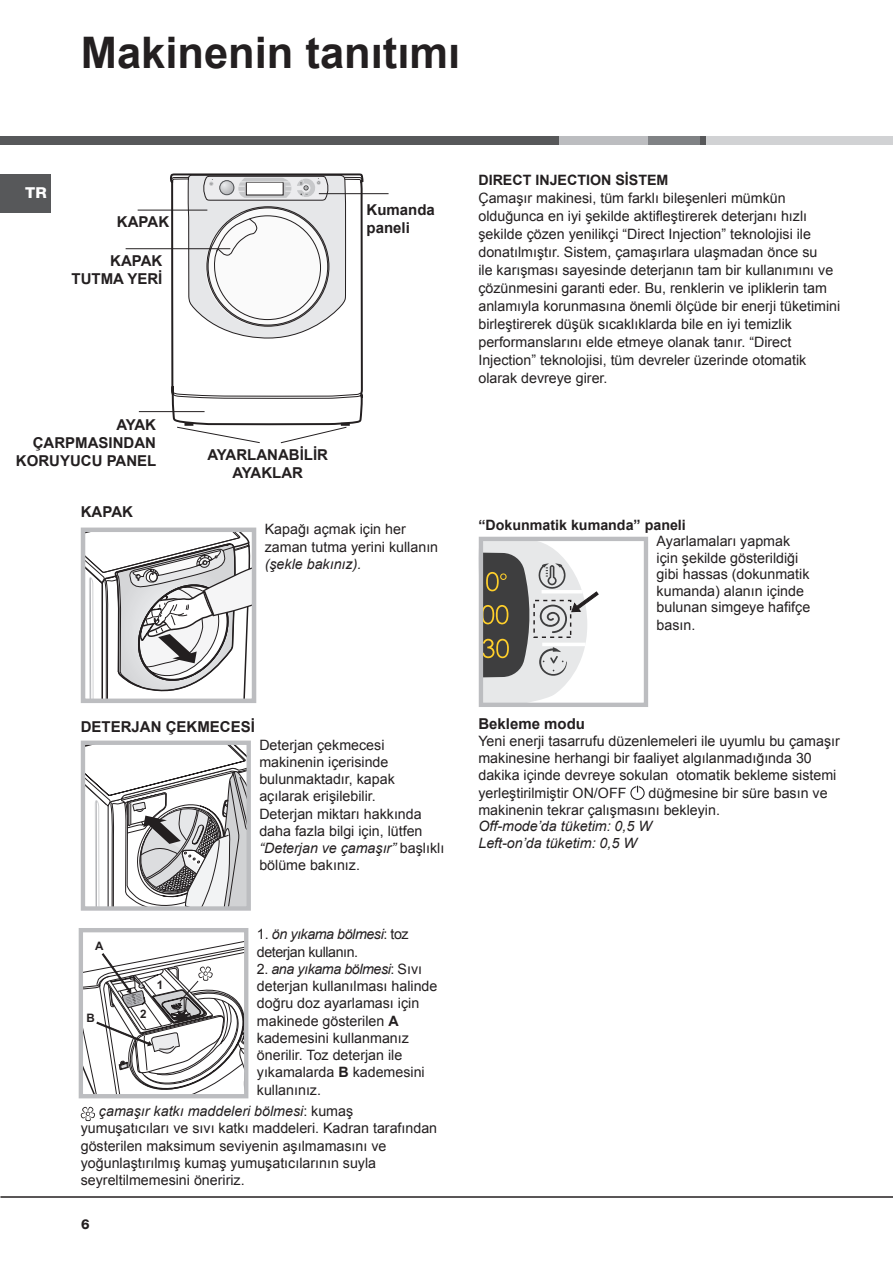
<style>
.page{position:relative;width:893px;height:1263px;background:#fff}
.page>*{position:absolute;margin:0;border:0;box-sizing:border-box;transform-origin:0 0}
.t1{font:700 43.5px "Arial";color:#231f20}
.t2{font:700 15px/18px "Arial";color:#231f20;text-align:right}
.t3{font:800 15px "Helvetica Neue";color:#fff;scale:1.05 1}
.t4{font:14.25px/17.2px "Arial";color:#231f20}
.t5{font:italic 14.25px/16.5px "Arial";color:#231f20}
.t6{font:700 14.25px "Arial";color:#231f20}
.t7{font:14.25px/17.2px "Arial";letter-spacing:-.03em;color:#231f20}
.t8{font:800 13.5px "Helvetica Neue";color:#231f20}
.t9{font:700 11.7px "Arial";color:#231f20}
.s1{font-style:italic}
.s2{font-weight:700}
</style>
<div class="page">
<hr style="left:0;top:1196px;width:893px;height:2px;background:#231f20">
<div style="left:0;top:136px;width:891px;height:9px;background:#57585a"></div>
<div style="left:559px;top:136px;width:89px;height:9px;background:#bcbdc0"></div>
<div style="left:648px;top:136px;width:51px;height:9px;background:#808285"></div>
<div style="left:706px;top:136px;width:187px;height:9px;background:#d1d2d4"></div>
<div style="left:0;top:174px;width:51px;height:38px;background:#57585a"></div>
<svg style="left:81px;top:1107px;width:14px;height:14px"></svg>
<svg style="left:630px;top:786px;width:15px;height:14px"></svg>
<svg style="left:87px;top:533px;width:163px;height:164px"></svg>
<div style="left:81px;top:527px;width:175px;height:176px;border:5px solid #bcbdc0"></div>
<svg style="left:81px;top:740px;width:169px;height:171px"></svg>
<div style="left:479px;top:537px;width:169px;height:170px;border:4px solid #bcbdc0"></div>
<svg style="left:478px;top:539px;width:120px;height:166px"></svg>
<hr style="left:542px;top:590px;width:41px;height:3px;background:#fff">
<hr style="left:542px;top:643px;width:44px;height:3px;background:#fff">
<div style="left:79px;top:928px;width:169px;height:170px;border:4px solid #bcbdc0"></div>
<svg style="left:80px;top:941px;width:168px;height:156px"></svg>
<svg style="left:170px;top:173px;width:193px;height:253px"></svg>
<svg style="left:171px;top:174px;width:192px;height:225px"></svg>
<hr style="left:319px;top:193px;width:70px;height:1px;background:#231f20">
<hr style="left:138px;top:210px;width:69px;height:1px;background:#231f20">
<hr style="left:126px;top:248px;width:104px;height:1px;background:#231f20">
<hr style="left:139px;top:411px;width:66px;height:1px;background:#231f20">
<svg style="left:176px;top:423px;width:85px;height:20px"></svg>
<svg style="left:280px;top:423px;width:70px;height:21px"></svg>
<h1 class="t1" style="left:81px;top:24px;width:381px">Makinenin tanıtımı</h1>
<p class="t3" style="left:25px;top:184px;width:22px">TR</p>
<p class="t2" style="left:117px;top:213px;width:54px">KAPAK</p>
<p class="t2" style="left:72px;top:252px;width:92px">KAPAK<br>TUTMA YERİ</p>
<p class="t2" style="left:367px;top:201px;width:70px;text-align:left">Kumanda paneli</p>
<p class="t2" style="left:16px;top:416px;width:142px">AYAK<br>ÇARPMASINDAN<br>KORUYUCU PANEL</p>
<p class="t2" style="left:81px;top:503px;width:54px">KAPAK</p>
<p class="t2" style="left:208px;top:446px;width:122px;text-align:center">AYARLANABİLİR<br>AYAKLAR</p>
<p class="t4" style="left:265px;top:521px;width:175px">Kapağı açmak için her zaman tutma yerini kullanın</p>
<p class="t5" style="left:265px;top:556px;width:98px">(şekle bakınız).</p>
<p class="t2" style="left:81px;top:719px;width:176px">DETERJAN ÇEKMECESİ</p>
<p class="t4" style="left:259px;top:736px;width:186px">Deterjan çekmecesi makinenin içerisinde bulunmaktadır, kapak açılarak erişilebilir.<br>Deterjan miktarı hakkında daha fazla bilgi için, lütfen <span class="s1">“Deterjan ve çamaşır”</span> başlıklı bölüme bakınız.</p>
<p class="t7" style="left:257px;top:926px;width:153px">1. <span class="s1">ön yıkama bölmesi</span>: toz deterjan kullanın.</p>
<p class="t4" style="left:257px;top:960px;width:182px">2. <span class="s1">ana yıkama bölmesi</span>: Sıvı deterjan kullanılması halinde doğru doz ayarlaması için makinede gösterilen <span class="s2">A </span>kademesini kullanmanız önerilir. Toz deterjan ile yıkamalarda <span class="s2">B</span> kademesini kullanınız.</p>
<p class="t4" style="left:81px;top:1103px;width:358px;text-indent:18px"><span class="s1">çamaşır katkı maddeleri bölmesi</span>: kumaş yumuşatıcıları ve sıvı katkı maddeleri. Kadran tarafından gösterilen maksimum seviyenin aşılmamasını ve yoğunlaştırılmış kumaş yumuşatıcılarının suyla seyreltilmemesini öneririz.</p>
<p class="t9" style="left:95px;top:938px;width:10px">A</p>
<p class="t9" style="left:157px;top:978px;width:8px">1</p>
<p class="t9" style="left:140px;top:1006px;width:8px">2</p>
<p class="t9" style="left:86px;top:1010px;width:10px">B</p>
<p class="t8" style="left:81px;top:1216px;width:10px">6</p>
<p class="t6" style="left:478px;top:171px;width:192px">DIRECT INJECTION SİSTEM</p>
<p class="t4" style="left:478px;top:189px;width:363px;line-height:18px">Çamaşır makinesi, tüm farklı bileşenleri mümkün olduğunca en iyi şekilde aktifleştirerek deterjanı hızlı şekilde çözen yenilikçi “Direct Injection” teknolojisi ile donatılmıştır. Sistem, çamaşırlara ulaşmadan önce su<br>ile karışması sayesinde deterjanın tam bir kullanımını ve çözünmesini garanti eder. Bu, renklerin ve ipliklerin tam anlamıyla korunmasına önemli ölçüde bir enerji tüketimini birleştirerek düşük sıcaklıklarda bile en iyi temizlik performanslarını elde etmeye olanak tanır. “Direct Injection” teknolojisi, tüm devreler üzerinde otomatik olarak devreye girer.</p>
<p class="t6" style="left:478px;top:515px;width:209px">“Dokunmatik kumanda” paneli</p>
<p class="t4" style="left:657px;top:533px;width:155px;line-height:16.6px">Ayarlamaları yapmak için şekilde gösterildiği gibi hassas (dokunmatik kumanda) alanın içinde bulunan simgeye hafifçe basın.</p>
<p class="t2" style="left:478px;top:715px;width:108px">Bekleme modu</p>
<p class="t4" style="left:478px;top:732px;width:363px">Yeni enerji tasarrufu düzenlemeleri ile uyumlu bu çamaşır makinesine herhangi bir faaliyet algılanmadığında 30 dakika içinde devreye sokulan otomatik bekleme sistemi yerleştirilmiştir ON/OFF</p>
<p class="t4" style="left:478px;top:784px;width:351px;text-indent:170px">düğmesine bir süre basın ve makinenin tekrar çalışmasını bekleyin.</p>
<p class="t5" style="left:478px;top:818px;width:175px">Off-mode’da tüketim: 0,5 W<br>Left-on’da tüketim: 0,5 W</p>
</div>
